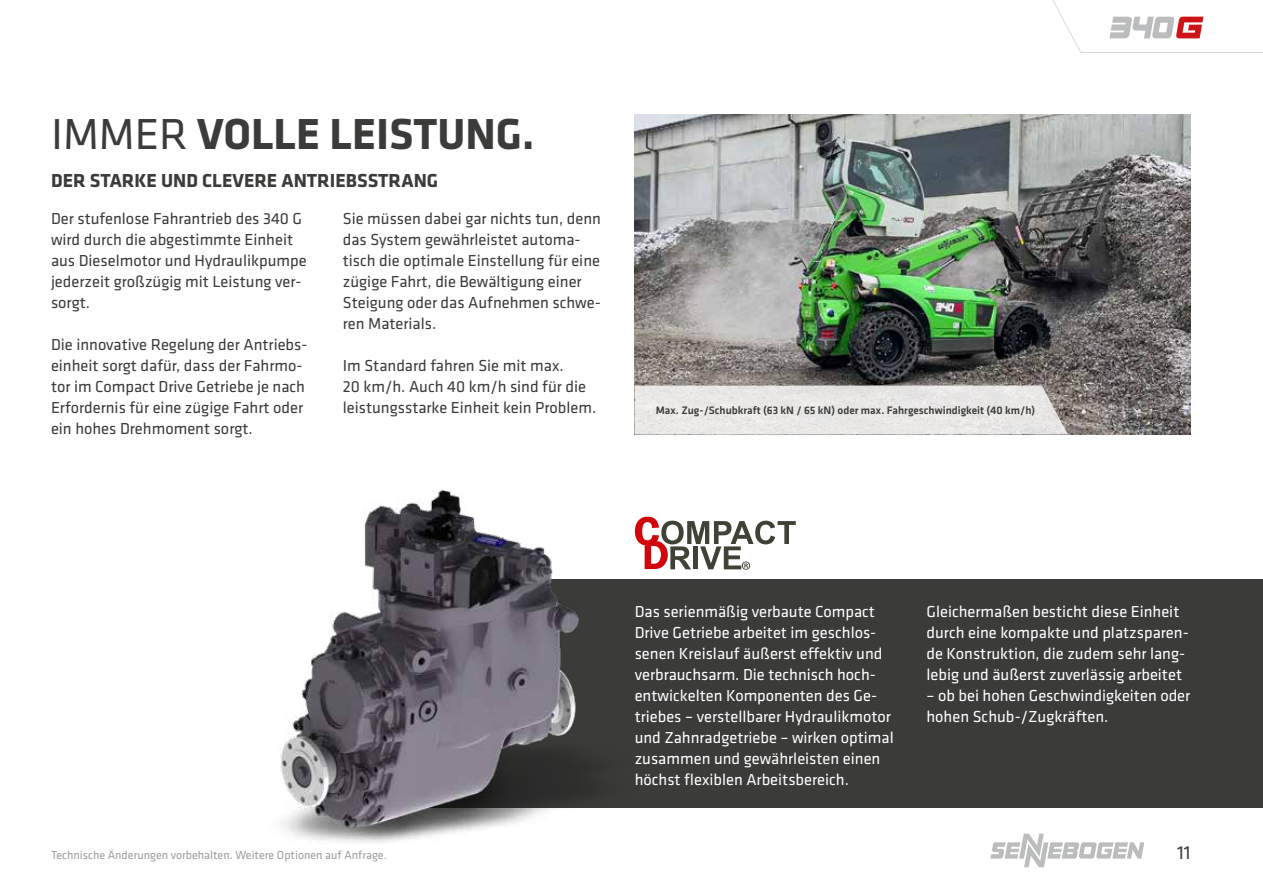
<style>
.page{position:relative;width:1263px;height:893px;background:#fff}
.page>*{position:absolute;margin:0;border:0;box-sizing:border-box;transform-origin:0 0}
.t1{font:700 45px "Klavika Basic";color:#3b3b3a}
.t2{font:700 19.5px "Klavika Basic";color:#3b3b3a}
.t3{font:19.5px "Klavika Basic";color:#3b3b3a}
.t4{font:16.5px/21px "Klavika Basic";color:#3b3b3a}
.t5{font:16.5px/21px "Klavika Basic";color:#fff}
.t6{font:12px "Klavika Basic";color:#9c9d9d}
.t7{font:500 11.25px "Klavika Basic";color:#3b3b3a}
.s1{font-weight:400}
</style>
<div class="page">
<svg style="left:990px;top:834px;width:154px;height:33px"></svg>
<div style="left:422px;top:579px;width:841px;height:229px;background:#3b3b3a"></div>
<svg style="left:639px;top:517px;width:157px;height:53px"></svg>
<img style="left:635px;top:115px;width:556px;height:319px">
<img style="left:280px;top:491px;width:359px;height:352px">
<svg style="left:635px;top:386px;width:433px;height:48px;background:#e5e4e2"></svg>
<svg style="left:1052px;top:0;width:211px;height:53px"></svg>
<h1 class="t1" style="left:51px;top:101px;width:485px"><span class="s1">IMMER</span> VOLLE LEISTUNG.</h1>
<p class="t2" style="left:51px;top:167px;width:389px">DER STARKE UND CLEVERE ANTRIEBSSTRANG</p>
<p class="t4" style="left:51px;top:207px;width:257px">Der stufenlose Fahrantrieb des 340 G wird durch die abgestimmte Einheit aus Dieselmotor und Hydraulikpumpe jederzeit großzügig mit Leistung ver&shy;sorgt.</p>
<p class="t4" style="left:51px;top:333px;width:258px">Die innovative Regelung der Antriebs&shy;einheit sorgt dafür, dass der Fahrmo&shy;tor im Compact Drive Getriebe je nach Erfordernis für eine zügige Fahrt oder ein hohes Drehmoment sorgt.</p>
<p class="t4" style="left:343px;top:207px;width:260px">Sie müssen dabei gar nichts tun, denn das System gewährleistet automa&shy;tisch die optimale Einstellung für eine zügige Fahrt, die Bewältigung einer Steigung oder das Aufnehmen schwe&shy;ren Materials.</p>
<p class="t4" style="left:343px;top:354px;width:255px">Im Standard fahren Sie mit max.<br>20 km/h. Auch 40 km/h sind für die leistungsstarke Einheit kein Problem.</p>
<p class="t7" style="left:656px;top:403px;width:381px">Max. Zug-/Schubkraft (63 kN / 65 kN) oder max. Fahrgeschwindigkeit (40 km/h)</p>
<p class="t5" style="left:635px;top:600px;width:261px">Das serienmäßig verbaute Compact Drive Getriebe arbeitet im geschlos&shy;senen Kreislauf äußerst effektiv und verbrauchsarm. Die technisch hoch&shy;entwickelten Komponenten des Ge&shy;triebes – verstellbarer Hydraulikmotor und Zahnradgetriebe – wirken optimal zusammen und gewährleisten einen höchst flexiblen Arbeitsbereich.</p>
<p class="t5" style="left:926px;top:600px;width:264px">Gleichermaßen besticht diese Einheit durch eine kompakte und platzsparen&shy;de Konstruktion, die zudem sehr lang&shy;lebig und äußerst zuverlässig arbeitet</p>
<p class="t5" style="left:926px;top:684px;width:265px">– ob bei hohen Geschwindigkeiten oder hohen Schub-/Zugkräften.</p>
<p class="t6" style="left:51px;top:847px;width:337px">Technische Änderungen vorbehalten. Weitere Optionen auf Anfrage.</p>
<p class="t3" style="left:1177px;top:839px;width:15px">11</p>
</div>
